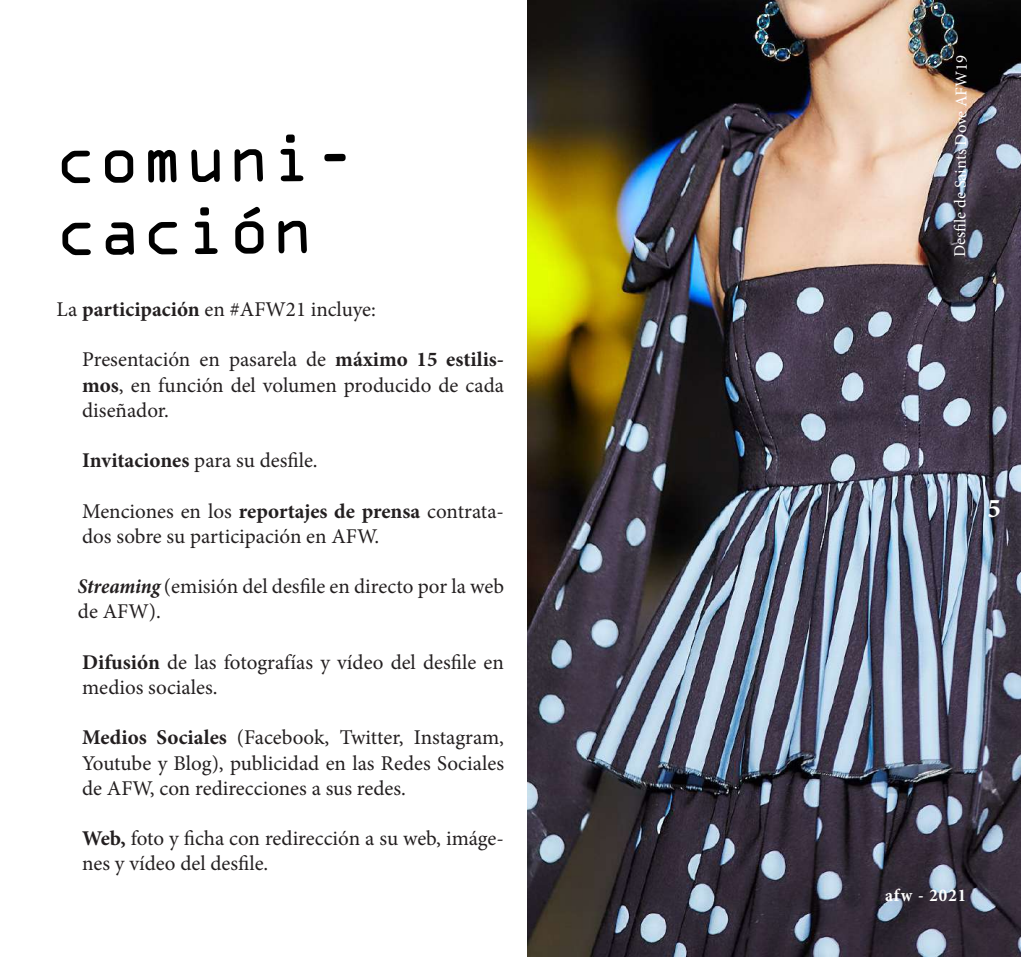
<style>
.page{position:relative;width:1021px;height:957px;background:#fff}
.page>*{position:absolute;margin:0;border:0;box-sizing:border-box;transform-origin:0 0}
.t1{font:60px/71.8px "OCRA Std";color:#000}
.t2{font:700 27px "Minion Pro";color:#fff}
.t3{font:21px/25.2px "Minion Pro";color:#231f20}
.t4{font:700 condensed 18px "Minion Pro";letter-spacing:.06em;color:#fff}
.t5{font:16.5px "Minion Pro";color:#fff}
.s1{font-weight:700}
.s2{font-weight:700;font-style:italic;font-stretch:condensed}
</style>
<div class="page">
<img style="left:527px;top:0;width:493px;height:957px">
<h1 class="t1" style="left:53px;top:131px;width:304px;rotate:-1deg">comuni&shy;cación</h1>
<p class="t3" style="left:57px;top:297px;width:321px">La <span class="s1">participación</span> en #AFW21 incluye:</p>
<p class="t3" style="left:82px;top:347px;width:423px;text-align:justify">Presentación en pasarela de <span class="s1">máximo 15 estilis&shy;mos</span>, en función del volumen producido de cada diseñador.</p>
<p class="t3" style="left:82px;top:448px;width:237px"><span class="s1">Invitaciones</span> para su desfile.</p>
<p class="t3" style="left:82px;top:498px;width:423px">Menciones en los <span class="s1">reportajes de prensa</span> contrata&shy;dos sobre su participación en AFW.</p>
<p class="t3" style="left:78px;top:574px;width:427px"><span class="s2">Streaming</span> (emisión del desfile en directo por la web de AFW).</p>
<p class="t3" style="left:82px;top:649px;width:423px"><span class="s1">Difusión</span> de las fotografías y vídeo del desfile en medios sociales.</p>
<p class="t3" style="left:82px;top:725px;width:423px;text-align:justify"><span class="s1">Medios Sociales</span> (Facebook, Twitter, Instagram, Youtube y Blog), publicidad en las Redes Sociales de AFW, con redirecciones a sus redes.</p>
<p class="t3" style="left:82px;top:826px;width:423px"><span class="s1">Web,</span> foto y ficha con redirección a su web, imáge&shy;nes y vídeo del desfile.</p>
<p class="t5" style="left:948px;top:257px;width:204px;rotate:-89deg">Desfi le de Saints Dove AFW19</p>
<p class="t2" style="left:987px;top:489px;width:15px">5</p>
<p class="t4" style="left:885px;top:883px;width:83px">afw - 2021</p>
</div>
